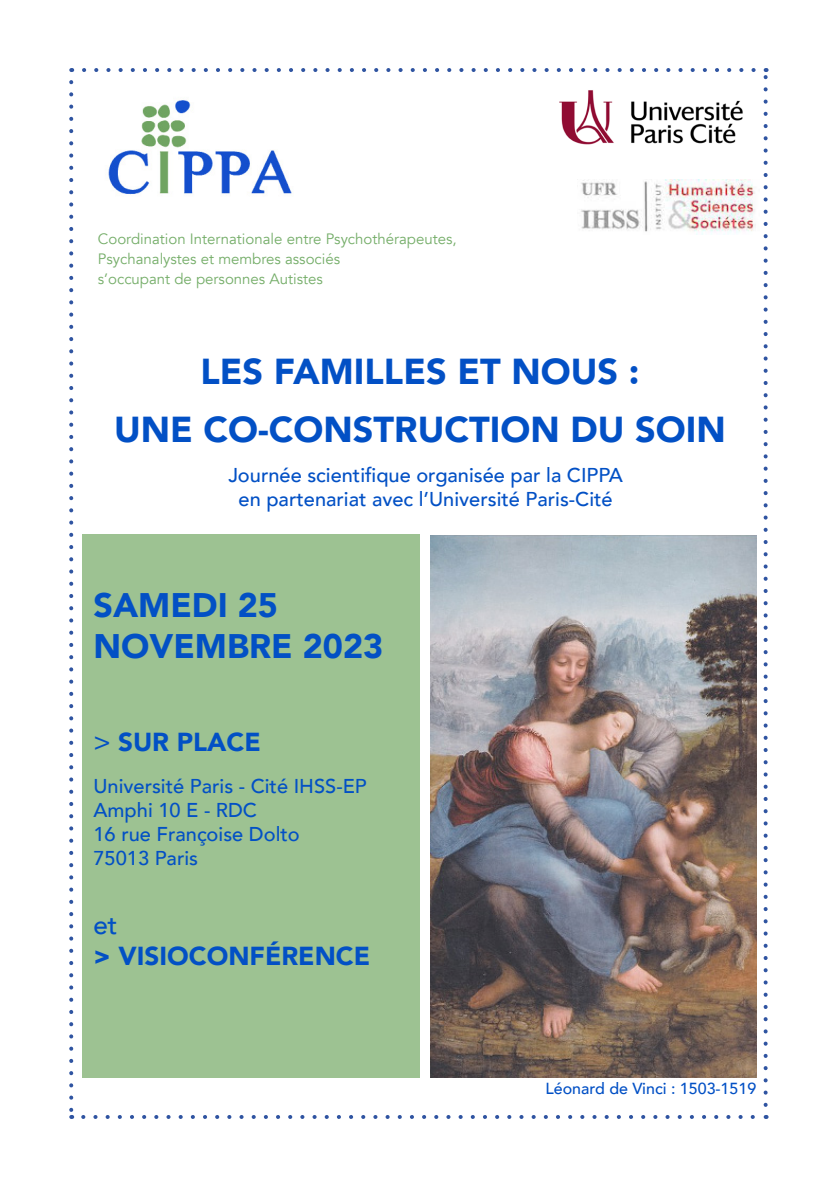
<style>
.page{position:relative;width:840px;height:1191px;background:#fff}
.page>*{position:absolute;margin:0;border:0;box-sizing:border-box;transform-origin:0 0}
.t1{font:900 36px/58px "Avenir";color:#0250c5;text-align:center}
.t2{font:900 34px/40.8px "Avenir";color:#0250c5}
.t3{font:900 26px "Avenir";color:#0250c5}
.t4{font:500 26px "Avenir";color:#0250c5}
.t5{font:500 20px/24px "Avenir";color:#0250c5}
.t6{font:500 16px "Avenir";color:#0250c5}
.t7{font:15px/20px "Avenir";color:#74ad68}
.s1{font-weight:500}
</style>
<div class="page">
<svg style="left:83px;top:1115px;width:672px;height:4px"></svg>
<svg style="left:69px;top:82px;width:4px;height:1037px"></svg>
<svg style="left:763px;top:68px;width:4px;height:1037px"></svg>
<svg style="left:71px;top:68px;width:682px;height:4px"></svg>
<img style="left:108px;top:100px;width:184px;height:95px">
<div style="left:82px;top:534px;width:338px;height:543px;background:#9dc292"></div>
<img style="left:581px;top:180px;width:175px;height:54px">
<img style="left:559px;top:90px;width:184px;height:55px">
<img style="left:430px;top:535px;width:325px;height:542px">
<p class="t7" style="left:98px;top:229px;width:360px">Coordination Internationale entre Psychothérapeutes,<br>Psychanalystes et membres associés</p>
<p class="t7" style="left:98px;top:269px;width:226px">s’occupant de personnes Autistes</p>
<p class="t1" style="left:114px;top:341px;width:613px">LES FAMILLES ET NOUS :<br>UNE CO-CONSTRUCTION DU SOIN</p>
<p class="t5" style="left:228px;top:462px;width:396px">Journée scientifique organisée par la CIPPA</p>
<p class="t5" style="left:238px;top:486px;width:375px">en partenariat avec l’Université Paris-Cité</p>
<p class="t2" style="left:93px;top:584px;width:291px">SAMEDI 25<br>NOVEMBRE 2023</p>
<p class="t3" style="left:93px;top:720px;width:169px"><span class="s1">&gt;</span> SUR PLACE</p>
<p class="t5" style="left:93px;top:773px;width:275px">Université Paris - Cité IHSS-EP<br>Amphi 10 E - RDC</p>
<p class="t5" style="left:93px;top:821px;width:208px">16 rue Françoise Dolto</p>
<p class="t5" style="left:93px;top:845px;width:106px">75013 Paris</p>
<p class="t4" style="left:93px;top:902px;width:26px">et</p>
<p class="t3" style="left:93px;top:933px;width:278px">&gt; VISIOCONFÉRENCE</p>
<p class="t6" style="left:545px;top:1074px;width:212px">Léonard de Vinci : 1503-1519</p>
</div>
